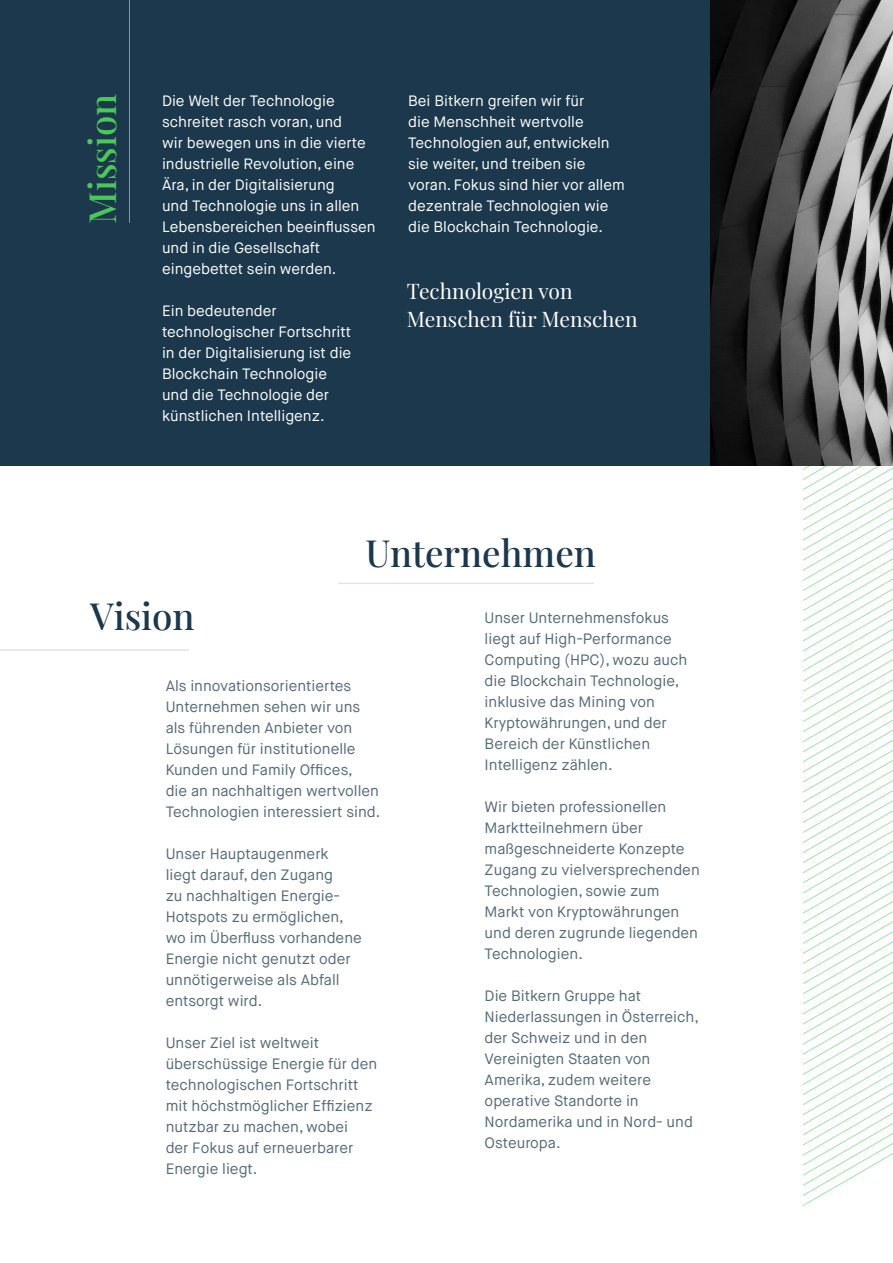
<style>
.page{position:relative;width:893px;height:1263px;background:#fff}
.page>*{position:absolute;margin:0;border:0;box-sizing:border-box;transform-origin:0 0}
.t1{font:500 36.75px "Playfair Display";color:#1c384d}
.t2{font:500 36.75px "Playfair Display";color:#4ac957}
.t3{font:21px/27px "Playfair Display";color:#fff}
.t4{font:15px/21px "Maison Neue";color:#556a79}
.t5{font:15px/21px "Maison Neue";color:#fff}
</style>
<div class="page">
<div style="left:0;top:0;width:893px;height:466px;background:#1c384d"></div>
<svg style="left:803px;top:466px;width:90px;height:740px"></svg>
<hr style="left:129px;top:0;width:1px;height:223px;background:#4ac957">
<hr style="left:0;top:649px;width:189px;height:2px;background:#e2e7ea">
<hr style="left:338px;top:583px;width:256px;height:1px;background:#e2e7ea">
<img style="left:710px;top:0;width:183px;height:466px">
<h1 class="t2" style="left:74px;top:224px;width:132px;rotate:-90deg">Mission</h1>
<p class="t5" style="left:162px;top:91px;width:215px">Die Welt der Technologie schreitet rasch voran, und<br>wir bewegen uns in die vierte industrielle Revolution, eine<br>Ära, in der Digitalisierung<br>und Technologie uns in allen<br>Lebensbereichen beeinflussen und in die Gesellschaft eingebettet sein werden.</p>
<p class="t5" style="left:162px;top:301px;width:191px">Ein bedeutender technologischer Fortschritt in der Digitalisierung ist die<br>Blockchain Technologie und die Technologie der künstlichen Intelligenz.</p>
<p class="t5" style="left:408px;top:91px;width:218px">Bei Bitkern greifen wir für<br>die Menschheit wertvolle<br>Technologien auf, entwickeln sie weiter, und treiben sie voran. Fokus sind hier vor allem dezentrale Technologien wie die Blockchain Technologie.</p>
<h2 class="t3" style="left:407px;top:276px;width:232px">Technologien von<br>Menschen für Menschen</h2>
<h1 class="t1" style="left:365px;top:525px;width:232px">Unternehmen</h1>
<h1 class="t1" style="left:90px;top:587px;width:106px">Vision</h1>
<p class="t4" style="left:166px;top:676px;width:216px">Als innovationsorientiertes<br>Unternehmen sehen wir uns als führenden Anbieter von<br>Lösungen für institutionelle<br>Kunden und Family Offices,<br>die an nachhaltigen wertvollen<br>Technologien interessiert sind.</p>
<p class="t4" style="left:166px;top:844px;width:198px">Unser Hauptaugenmerk liegt darauf, den Zugang<br>zu nachhaltigen Energie-<br>Hotspots zu ermöglichen, wo im Überfluss vorhandene<br>Energie nicht genutzt oder unnötigerweise als Abfall entsorgt wird.</p>
<p class="t4" style="left:166px;top:1033px;width:213px">Unser Ziel ist weltweit überschüssige Energie für den technologischen Fortschritt mit höchstmöglicher Effizienz nutzbar zu machen, wobei<br>der Fokus auf erneuerbarer<br>Energie liegt.</p>
<p class="t4" style="left:485px;top:607px;width:204px">Unser Unternehmensfokus liegt auf High-Performance<br>Computing (HPC), wozu auch die Blockchain Technologie, inklusive das Mining von<br>Kryptowährungen, und der<br>Bereich der Künstlichen<br>Intelligenz zählen.</p>
<p class="t4" style="left:485px;top:796px;width:217px">Wir bieten professionellen<br>Marktteilnehmern über maßgeschneiderte Konzepte<br>Zugang zu vielversprechenden<br>Technologien, sowie zum<br>Markt von Kryptowährungen und deren zugrunde liegenden<br>Technologien.</p>
<p class="t4" style="left:485px;top:985px;width:216px">Die Bitkern Gruppe hat<br>Niederlassungen in Österreich, der Schweiz und in den<br>Vereinigten Staaten von<br>Amerika, zudem weitere operative Standorte in<br>Nordamerika und in Nord- und<br>Osteuropa.</p>
</div>
